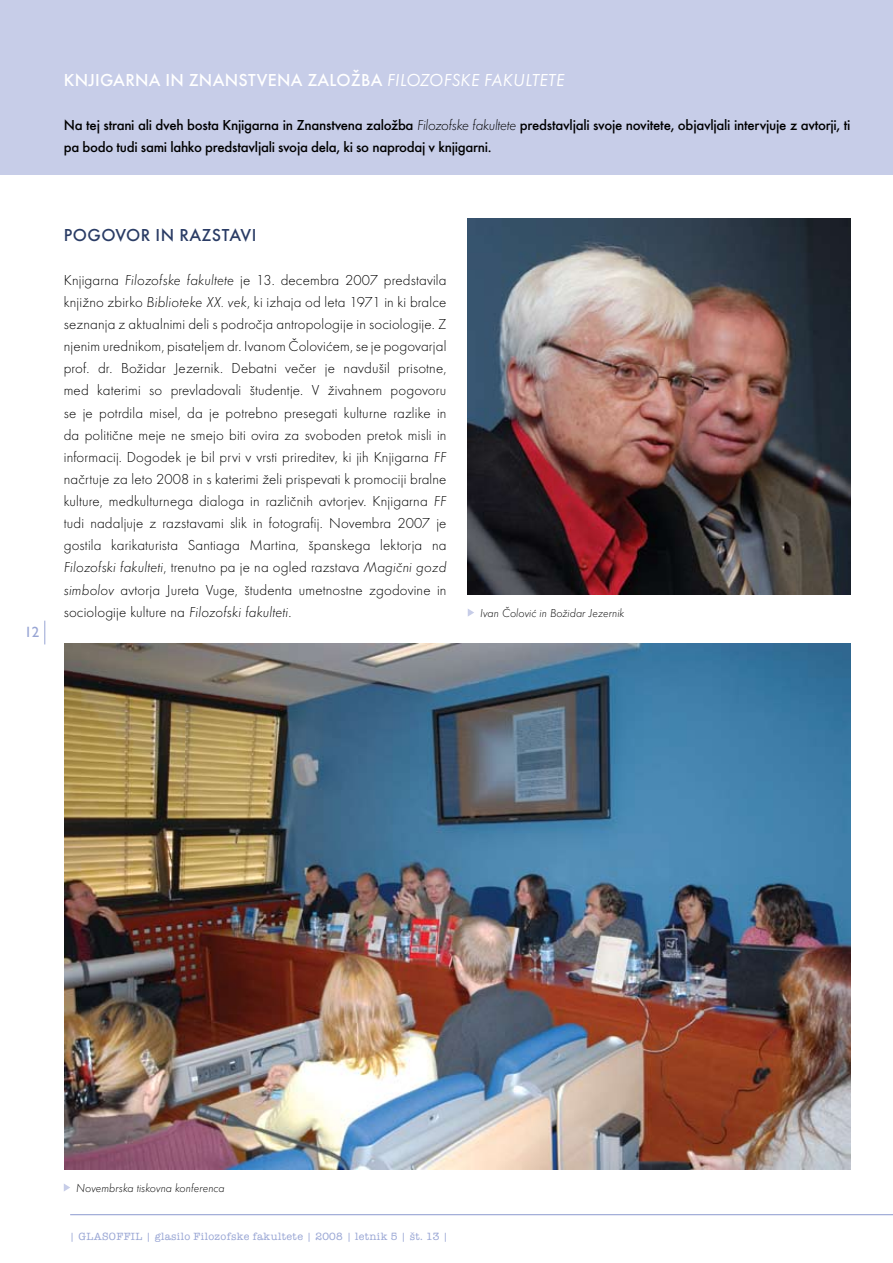
<style>
.page{position:relative;width:893px;height:1263px;background:#fff}
.page>*{position:absolute;margin:0;border:0;box-sizing:border-box;transform-origin:0 0}
.t1{font:500 18px "Futura TEE";letter-spacing:.015em;color:#fff}
.t2{font:500 18px "Futura TEE";letter-spacing:.025em;color:#2a3c65}
.t3{font:15px/22px "Futura TEE Ligh";letter-spacing:.01em;color:#000;text-align:justify}
.t4{font:500 15px/22px "Futura TEE";letter-spacing:-.02em;color:#000}
.t5{font:15px "Futura TEE Ligh Obli";letter-spacing:.01em;color:#000}
.t6{font:15px "Gill Sans Roman";color:#98a5d4}
.t7{font:12px "Futura TEE Ligh Obli";color:#000}
.t8{font:500 10.8px "American Typ Itc DEE";letter-spacing:.035em;color:#98a5d4}
.s1{font-family:"Futura TEE Book Obli";font-weight:400}
.s2{font-family:"Futura TEE Ligh Obli";font-weight:400}
.s3{font-family:"Futura TEE Ligh Obli"}
.s4{font-family:"Futura TEE Ligh"}
</style>
<div class="page">
<div style="left:0;top:0;width:893px;height:174px;background:#c7cde8"></div>
<hr style="left:70px;top:1214px;width:823px;height:1px;background:#98a5d4">
<svg style="left:44px;top:621px;width:1px;height:23px"></svg>
<svg style="left:468px;top:609px;width:6px;height:7px"></svg>
<svg style="left:64px;top:1184px;width:6px;height:7px"></svg>
<img style="left:468px;top:219px;width:382px;height:375px">
<img style="left:65px;top:643px;width:785px;height:526px">
<p class="t1" style="left:64px;top:69px;width:502px">Knjigarna in Znan stvena založba <span class="s1">FILOZOFSKE FAKULTETE</span></p>
<p class="t4" style="left:64px;top:114px;width:788px">Na tej strani ali dveh bosta Knjigarna in Znanstvena založba <span class="s2">Filozofske fakultete</span> predstavljali svoje novitete, objavljali intervjuje z avtorji, ti pa bodo tudi sami lahko predstavljali svoja dela, ki so naprodaj v knjigarni.</p>
<p class="t6" style="left:24px;top:623px;width:16px">12</p>
<p class="t2" style="left:64px;top:224px;width:194px">Po govo r in razstavi</p>
<p class="t3" style="left:64px;top:269px;width:384px">Knjigarna <span class="s3">Filozofske fakultete</span> je 13. decembra 2007 predstavila knjižno zbirko <span class="s3">Biblioteke XX. vek</span>, ki izhaja od leta 1971 in ki bralce seznanja z aktualnimi deli s področja antropologije in sociologije. Z njenim urednikom, pisateljem dr. Ivanom Čolovićem, se je pogovarjal prof. dr. Božidar Jezernik. Debatni večer je navdušil prisotne, med katerimi so prevladovali študentje. V živahnem pogovoru se je potrdila misel, da je potrebno presegati kulturne razlike in da politične meje ne smejo biti ovira za svoboden pretok misli in informacij. Dogodek je bil prvi v vrsti prireditev, ki jih Knjigarna <span class="s3">FF </span>načrtuje za leto 2008 in s katerimi želi prispevati k promociji bralne kulture, medkulturnega dialoga in različnih avtorjev. Knjigarna <span class="s3">FF </span>tudi nadaljuje z razstavami slik in fotografij. Novembra 2007 je gostila karikaturista Santiaga Martina, španskega lektorja na</p>
<p class="t5" style="left:64px;top:559px;width:384px">Filozofski fakulteti<span class="s4">, trenutno pa je na ogled razstava</span> Magični gozd</p>
<p class="t3" style="left:64px;top:579px;width:384px"><span class="s3">simbolov</span> avtorja Jureta Vuge, študenta umetnostne zgodovine in sociologije kulture na <span class="s3">Filozofski fakulteti</span>.</p>
<p class="t7" style="left:480px;top:606px;width:146px">Ivan Čolović in Božidar Jezernik</p>
<p class="t7" style="left:76px;top:1181px;width:150px">Novembrska tiskovna konferenca</p>
<p class="t8" style="left:70px;top:1230px;width:380px">| GLASOFFIL | glasilo Filozofske fakultete | 2008 | letnik 5 | št. 13 |</p>
</div>
